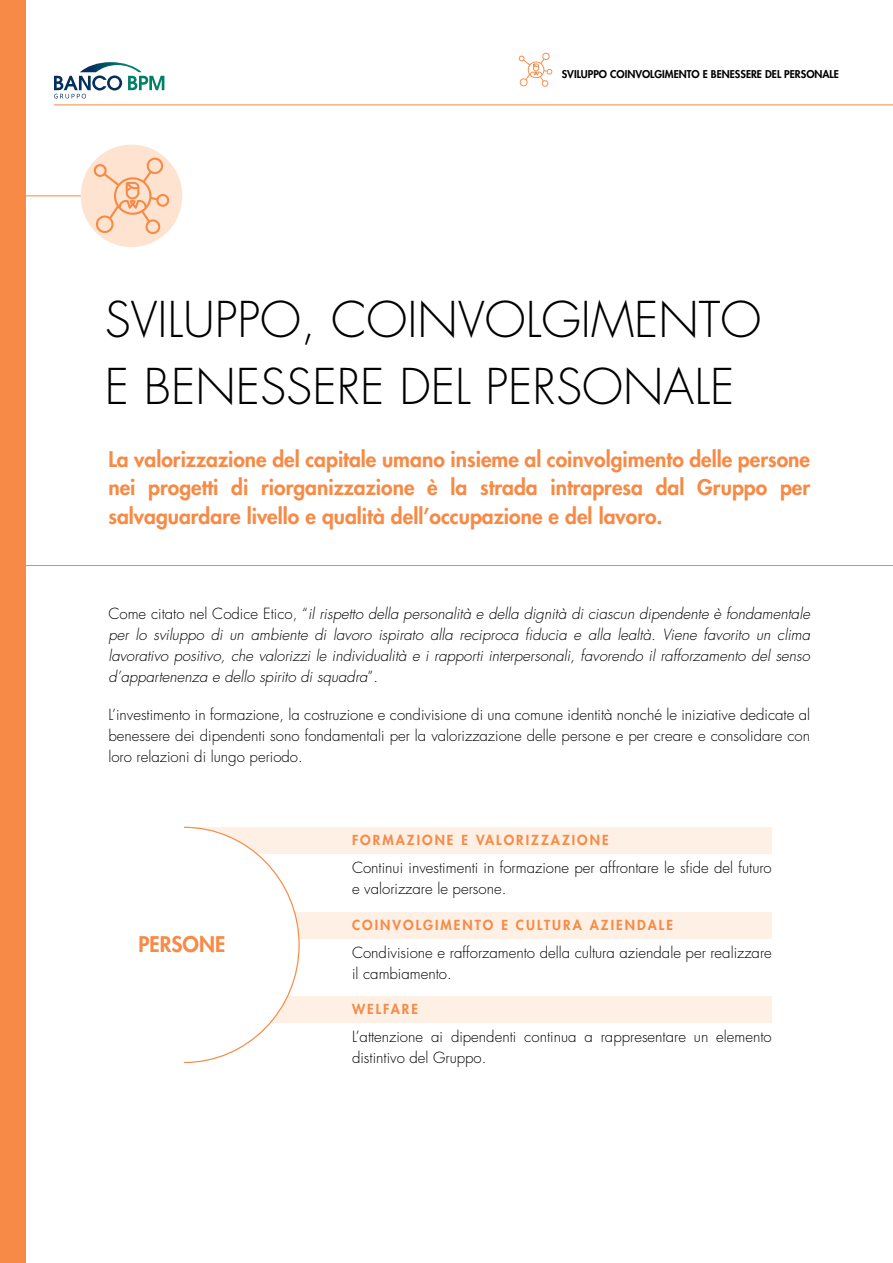
<style>
.page{position:relative;width:893px;height:1263px;background:#fff}
.page>*{position:absolute;margin:0;border:0;box-sizing:border-box;transform-origin:0 0}
.t1{font:300 48px "Futura";color:#000}
.t2{font:800 21px/28.5px "Futura";color:#f68a46;text-align:justify}
.t3{font:300 15px/21px "Futura";color:#000}
.t4{font:italic 300 15px/21px "Futura";color:#000;text-align:justify}
.t5{font:800 13.5px "Futura";letter-spacing:.15em;color:#f68a46}
.t6{font:800 10.5px "Futura";color:#000}
.s1{font-style:normal}
</style>
<div class="page">
<svg style="left:54px;top:70px;width:839px;height:36px"></svg>
<div style="left:0;top:0;width:26px;height:1263px;background:#f68a46"></div>
<svg style="left:518px;top:52px;width:34px;height:35px"></svg>
<svg style="left:54px;top:62px;width:110px;height:36px"></svg>
<hr style="left:0;top:195px;width:172px;height:1px;background:#f68a46">
<div style="left:81px;top:145px;width:101px;height:102px;background:#fee4d0;border-radius:50%"></div>
<hr style="left:17px;top:565px;width:876px;height:1px;background:#f68a46">
<svg style="left:93px;top:157px;width:76px;height:78px"></svg>
<div style="left:184px;top:827px;width:588px;height:26px;background:#fff0e5"></div>
<div style="left:184px;top:912px;width:588px;height:26px;background:#fff0e5"></div>
<div style="left:184px;top:996px;width:588px;height:26px;background:#fff0e5"></div>
<svg style="left:184px;top:826px;width:116px;height:238px"></svg>
<p class="t6" style="left:562px;top:67px;width:279px">Sviluppo coinvolgimento e benessere del personale</p>
<h1 class="t1" style="left:105px;top:288px;width:77px">SVILUPPO</h1>
<h1 class="t1" style="left:301px;top:288px;width:62px">, COIN</h1>
<h1 class="t1" style="left:458px;top:288px;width:59px">VOLGIMENTO</h1>
<h1 class="t1" style="left:105px;top:356px;width:94px">E BENESSERE</h1>
<h1 class="t1" style="left:399px;top:356px;width:116px">DEL PERSON</h1>
<h1 class="t1" style="left:664px;top:356px;width:49px">ALE</h1>
<h2 class="t2" style="left:108px;top:444px;width:703px">La valorizzazione del capitale umano insieme al coinvolgimento delle persone nei progetti di riorganizzazione è la strada intrapresa dal Gruppo per salvaguardare livello e qualità dell’occupazione e del lavoro.</h2>
<p class="t4" style="left:108px;top:603px;width:703px"><span class="s1">Come citato nel Codice Etico, “</span>il rispetto della personalità e della dignità di ciascun dipendente è fondamentale per lo sviluppo di un ambiente di lavoro ispirato alla reciproca fiducia e alla lealtà. Viene favorito un clima lavorativo positivo, che valorizzi le individualità e i rapporti interpersonali, favorendo il rafforzamento del senso d’appartenenza e dello spirito di squadra<span class="s1">”.</span></p>
<p class="t3" style="left:108px;top:704px;width:703px;text-align:justify">L’investimento in formazione, la costruzione e condivisione di una comune identità nonché le iniziative dedicate al benessere dei dipendenti sono fondamentali per la valorizzazione delle persone e per creare e consolidare con loro relazioni di lungo periodo.</p>
<p class="t5" style="left:352px;top:831px;width:55px">FORMAZION</p>
<p class="t5" style="left:447px;top:831px;width:89px">E E VALORIZZAZION</p>
<p class="t5" style="left:602px;top:831px;width:8px">E</p>
<p class="t3" style="left:352px;top:857px;width:421px">Continui investimenti in formazione per affrontare le sfide del futuro e valorizzare le persone.</p>
<h2 class="t2" style="left:139px;top:930px;width:88px">PERSON E</h2>
<p class="t5" style="left:352px;top:916px;width:11px">COIN</p>
<p class="t5" style="left:392px;top:916px;width:82px">VOLGIMENTO</p>
<p class="t5" style="left:501px;top:916px;width:98px">E CULTURAAZI</p>
<p class="t5" style="left:616px;top:916px;width:58px">ENDALE</p>
<p class="t3" style="left:352px;top:942px;width:421px">Condivisione e rafforzamento della cultura aziendale per realizzare il cambiamento.</p>
<p class="t5" style="left:352px;top:1000px;width:68px">WELFARE</p>
<p class="t3" style="left:352px;top:1026px;width:421px">L’attenzione ai dipendenti continua a rappresentare un elemento distintivo del Gruppo.</p>
</div>
